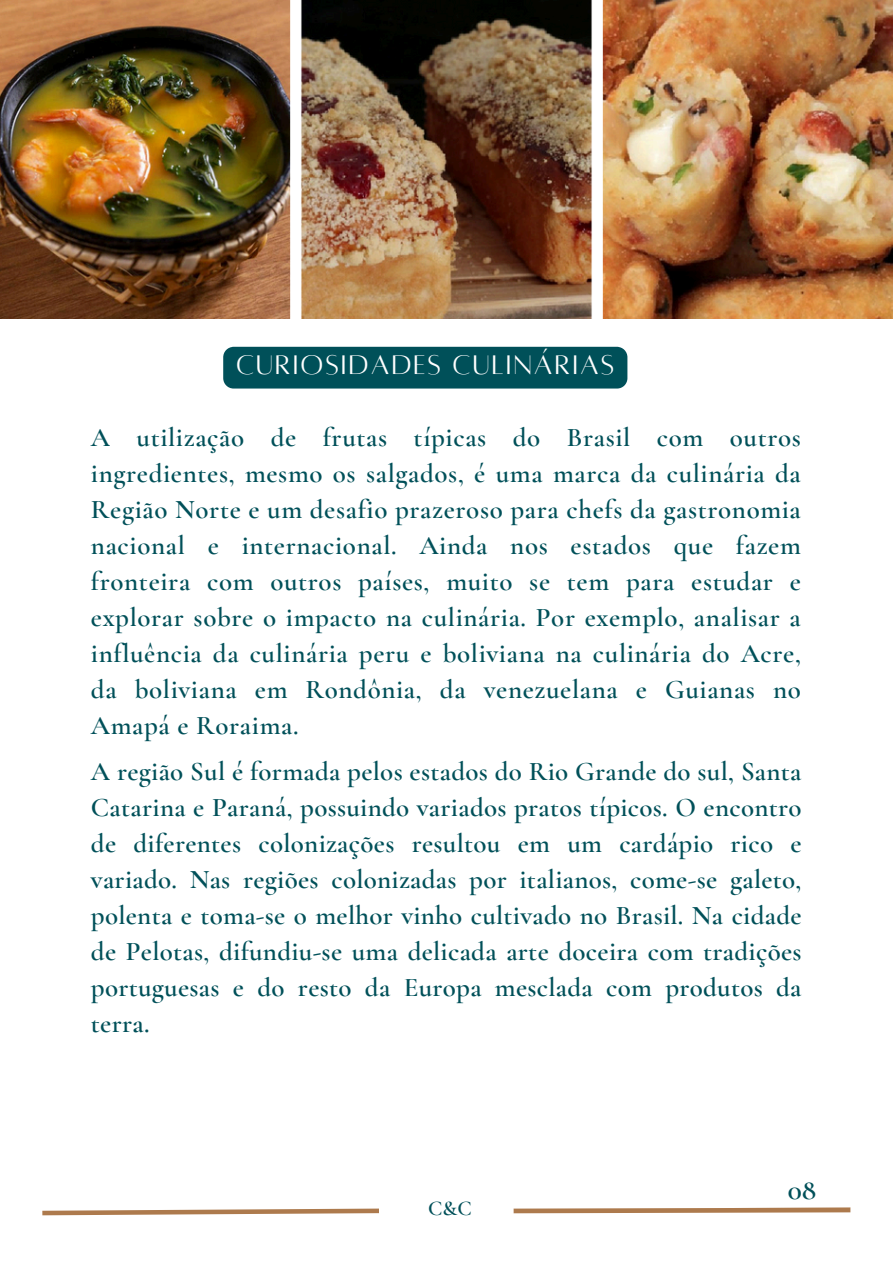
<style>
.page{position:relative;width:894px;height:1264px;background:#fff}
.page>*{position:absolute;margin:0;border:0;box-sizing:border-box;transform-origin:0 0}
.t1{font:29.7px "Alta regular";letter-spacing:.07em;color:#fff}
.t2{font:600 29.4px "Cormorant Garamond";color:#005059}
.t3{font:600 27px/36px "Cormorant Garamond";letter-spacing:.015em;color:#005059;text-align:justify}
.t4{font:600 21px "Cormorant Garamond";color:#005059}
</style>
<div class="page">
<img style="left:0;top:0;width:892px;height:318px">
<svg style="left:42px;top:1208px;width:337px;height:7px"></svg>
<div style="left:223px;top:347px;width:404px;height:41px;background:#005059"></div>
<svg style="left:513px;top:1207px;width:337px;height:6px"></svg>
<h2 class="t1" style="left:236px;top:350px;width:379px">CURIOSIDADES CULINÁRIAS</h2>
<p class="t3" style="left:91px;top:419px;width:711px">A utilização de frutas típicas do Brasil com outros ingredientes, mesmo os salgados, é uma marca da culinária da Região Norte e um desafio prazeroso para chefs da gastronomia nacional e internacional. Ainda nos estados que fazem fronteira com outros países, muito se tem para estudar e explorar sobre o impacto na culinária. Por exemplo, analisar a influência da culinária peru e boliviana na culinária do Acre, da boliviana em Rondônia, da venezuelana e Guianas no Amapá e Roraima.</p>
<p class="t3" style="left:91px;top:753px;width:712px">A região Sul é formada pelos estados do Rio Grande do sul, Santa Catarina e Paraná, possuindo variados pratos típicos. O encontro de diferentes colonizações resultou em um cardápio rico e variado. Nas regiões colonizadas por italianos, come-se galeto, polenta e toma-se o melhor vinho cultivado no Brasil. Na cidade de Pelotas, difundiu-se uma delicada arte doceira com tradições portuguesas e do resto da Europa mesclada com produtos da terra.</p>
<h2 class="t4" style="left:428px;top:1195px;width:45px">C&amp;C</h2>
<h1 class="t2" style="left:787px;top:1171px;width:30px">08</h1>
</div>
